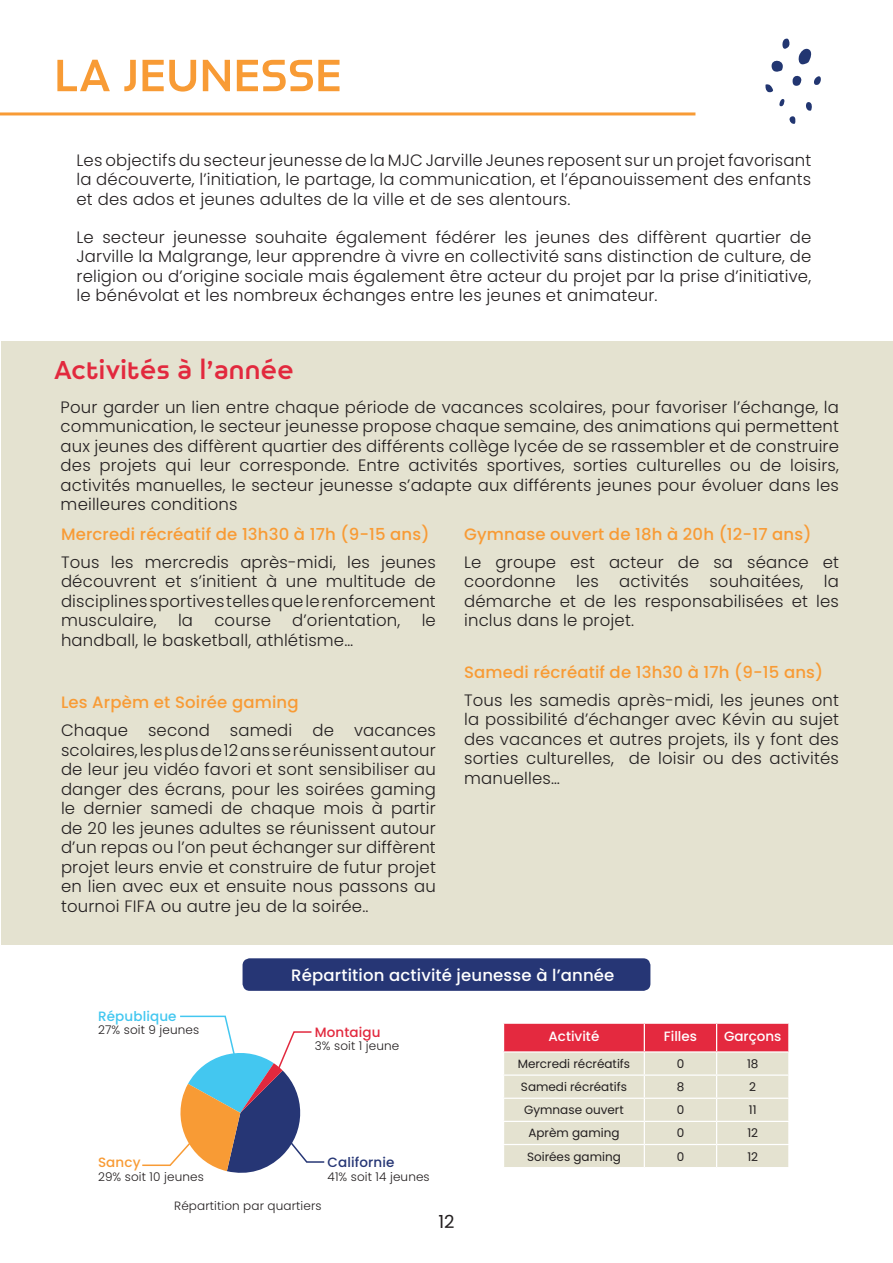
<style>
.page{position:relative;width:893px;height:1263px;background:#fff}
.page>*{position:absolute;margin:0;border:0;box-sizing:border-box;transform-origin:0 0}
.t1{font:52.5px "Nineteenth";color:#f89b35}
.t2{font:30px "Nineteenth";letter-spacing:.01em;color:#e2293e}
.t3{font:18px "Poppins";color:#231f20}
.t4{font:300 16.5px/19.5px "Poppins";letter-spacing:.01em;color:#231f20;text-align:justify}
.t5{font:500 16.5px "Poppins";letter-spacing:.01em;color:#f89b35}
.t6{font:500 16.5px "Poppins";letter-spacing:.01em;color:#fff}
.t7{font:500 13.5px "Poppins";color:#fff}
.t8{font:500 13.5px "Poppins";letter-spacing:.01em;color:#263675}
.t9{font:500 13.5px "Poppins";letter-spacing:.01em;color:#43c7f0}
.t10{font:500 13.5px "Poppins";letter-spacing:.01em;color:#e2293e}
.t11{font:500 13.5px "Poppins";letter-spacing:.01em;color:#f89b35}
.t12{font:12px "Poppins";color:#231f20}
.t13{font:300 12px "Poppins";letter-spacing:.01em;color:#231f20}
</style>
<div class="page">
<div style="left:2px;top:342px;width:891px;height:603px;background:#e4e2d0"></div>
<svg style="left:142px;top:1015px;width:183px;height:158px"></svg>
<hr style="left:0;top:112px;width:695px;height:3px;background:#f89b35">
<svg style="left:503px;top:1023px;width:286px;height:144px;background:#e5c0b7"></svg>
<hr style="left:503px;top:1051px;width:141px;height:1px;background:#fff">
<hr style="left:644px;top:1051px;width:73px;height:1px;background:#fff">
<hr style="left:717px;top:1051px;width:72px;height:1px;background:#fff">
<div style="left:243px;top:958px;width:407px;height:33px;background:#263675;border-radius:7px"></div>
<svg style="left:765px;top:38px;width:56px;height:86px"></svg>
<p class="t1" style="left:54px;top:45px;width:289px">LA JEUNESSE</p>
<p class="t4" style="left:77px;top:150px;width:736px">Les objectifs du secteur jeunesse de la MJC Jarville Jeunes reposent sur un projet favorisant la découverte, l’initiation, le partage, la communication, et l’épanouissement des enfants et des ados et jeunes adultes de la ville et de ses alentours.</p>
<p class="t4" style="left:77px;top:227px;width:736px">Le secteur jeunesse souhaite également fédérer les jeunes des diffèrent quartier de Jarville la Malgrange, leur apprendre à vivre en collectivité sans distinction de culture, de religion ou d’origine sociale mais également être acteur du projet par la prise d’initiative, le bénévolat et les nombreux échanges entre les jeunes et animateur.</p>
<p class="t2" style="left:54px;top:352px;width:241px">Activités à l’année</p>
<p class="t4" style="left:61px;top:397px;width:780px">Pour garder un lien entre chaque période de vacances scolaires, pour favoriser l’échange, la communication, le secteur jeunesse propose chaque semaine, des animations qui permettent aux jeunes des diffèrent quartier des différents collège lycée de se rassembler et de construire des projets qui leur corresponde. Entre activités sportives, sorties culturelles ou de loisirs, activités manuelles, le secteur jeunesse s’adapte aux différents jeunes pour évoluer dans les meilleures conditions</p>
<p class="t5" style="left:61px;top:525px;width:370px">Mercredi récréatif de 13h30 à 17h (9-15 ans)</p>
<p class="t4" style="left:61px;top:552px;width:376px">Tous les mercredis après-midi, les jeunes découvrent et s’initient à une multitude de disciplines sportives telles que le renforcement musculaire,</p>
<p class="t4" style="left:178px;top:611px;width:17px">la</p>
<p class="t4" style="left:214px;top:611px;width:58px">course</p>
<p class="t4" style="left:292px;top:611px;width:110px">d’orientation,</p>
<p class="t4" style="left:422px;top:611px;width:16px">le</p>
<p class="t4" style="left:61px;top:630px;width:294px">handball, le basketball, athlétisme…</p>
<p class="t5" style="left:61px;top:693px;width:239px">Les Arpèm et Soirée gaming</p>
<p class="t4" style="left:61px;top:721px;width:376px">Chaque second samedi de vacances scolaires, les plus de 12 ans se réunissent autour de leur jeu vidéo favori et sont sensibiliser au danger des écrans, pour les soirées gaming le dernier samedi de chaque mois à partir de 20 les jeunes adultes se réunissent autour d’un repas ou l’on peut échanger sur diffèrent projet leurs envie et construire de futur projet en lien avec eux et ensuite nous passons au tournoi FIFA ou autre jeu de la soirée..</p>
<p class="t5" style="left:464px;top:525px;width:349px">Gymnase ouvert de 18h à 20h (12-17 ans)</p>
<p class="t4" style="left:464px;top:552px;width:376px">Le groupe est acteur de sa séance et coordonne les activités souhaitées, la démarche et de les responsabilisées et les inclus dans le projet.</p>
<p class="t5" style="left:464px;top:662px;width:361px">Samedi récréatif de 13h30 à 17h (9-15 ans)</p>
<p class="t4" style="left:464px;top:690px;width:376px">Tous les samedis après-midi, les jeunes ont la possibilité d’échanger avec Kévin au sujet des vacances et autres projets, ils y font des sorties culturelles, de loisir ou des activités manuelles…</p>
<p class="t9" style="left:98px;top:1008px;width:80px">République</p>
<p class="t13" style="left:98px;top:1023px;width:103px">27% soit 9 jeunes</p>
<p class="t11" style="left:98px;top:1155px;width:44px">Sancy</p>
<p class="t13" style="left:98px;top:1169px;width:107px">29% soit 10 jeunes</p>
<p class="t6" style="left:291px;top:966px;width:325px">Répartition activité jeunesse à l’année</p>
<p class="t10" style="left:315px;top:1024px;width:67px">Montaigu</p>
<p class="t13" style="left:315px;top:1039px;width:86px">3% soit 1 jeune</p>
<p class="t8" style="left:328px;top:1155px;width:68px">Californie</p>
<p class="t13" style="left:328px;top:1169px;width:104px">41% soit 14 jeunes</p>
<p class="t7" style="left:549px;top:1028px;width:52px">Activité</p>
<p class="t7" style="left:664px;top:1028px;width:35px">Filles</p>
<p class="t7" style="left:724px;top:1028px;width:59px">Garçons</p>
<p class="t12" style="left:518px;top:1057px;width:114px">Mercredi récréatifs</p>
<p class="t12" style="left:677px;top:1057px;width:9px">0</p>
<p class="t12" style="left:747px;top:1057px;width:13px">18</p>
<p class="t12" style="left:521px;top:1080px;width:107px">Samedi récréatifs</p>
<p class="t12" style="left:677px;top:1080px;width:9px">8</p>
<p class="t12" style="left:749px;top:1080px;width:8px">2</p>
<p class="t12" style="left:524px;top:1103px;width:101px">Gymnase ouvert</p>
<p class="t12" style="left:677px;top:1103px;width:9px">0</p>
<p class="t12" style="left:749px;top:1103px;width:9px">11</p>
<p class="t12" style="left:528px;top:1126px;width:93px">Aprèm gaming</p>
<p class="t12" style="left:677px;top:1126px;width:9px">0</p>
<p class="t12" style="left:747px;top:1126px;width:12px">12</p>
<p class="t12" style="left:527px;top:1149px;width:95px">Soirées gaming</p>
<p class="t12" style="left:677px;top:1149px;width:9px">0</p>
<p class="t12" style="left:747px;top:1149px;width:12px">12</p>
<p class="t13" style="left:174px;top:1199px;width:149px">Répartition par quartiers</p>
<p class="t3" style="left:438px;top:1211px;width:18px">12</p>
</div>
